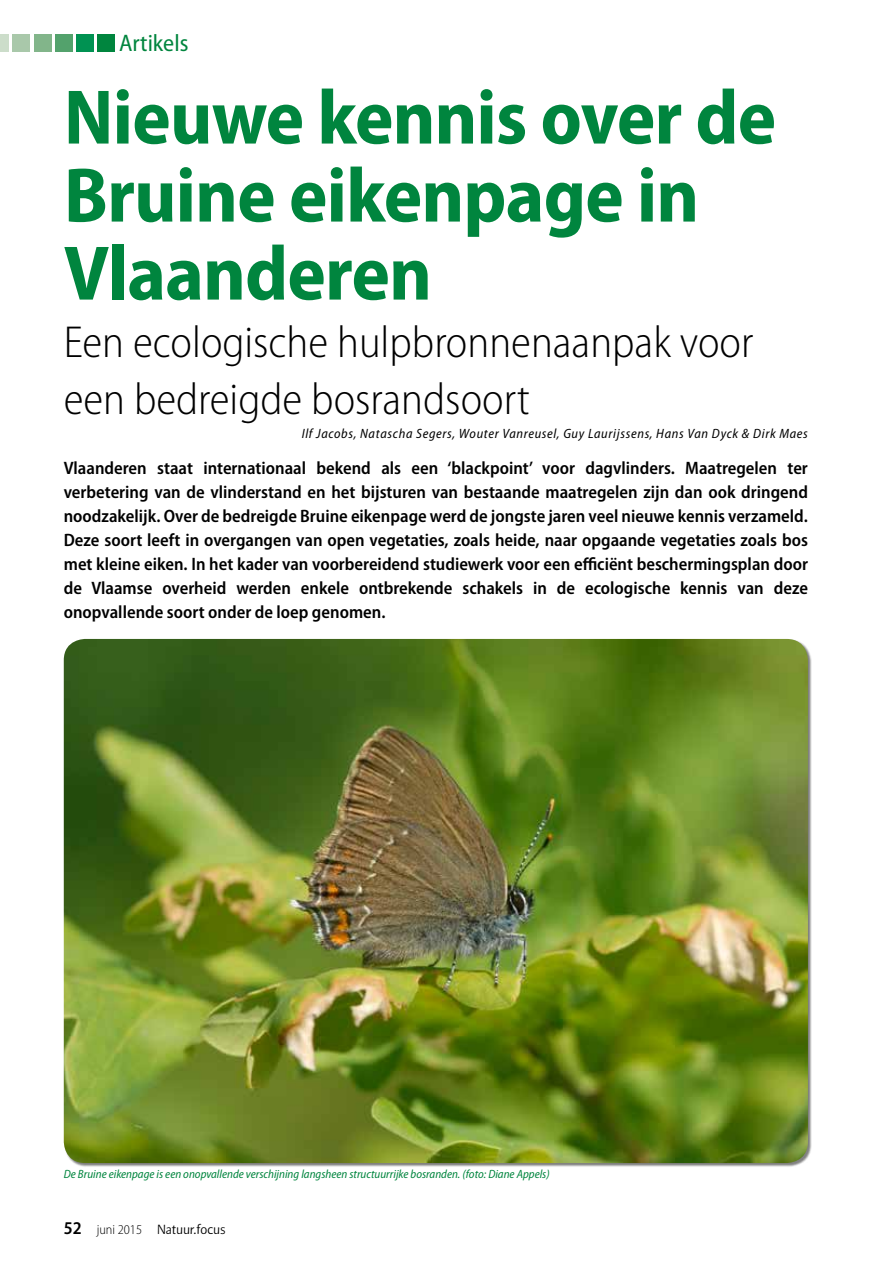
<style>
.page{position:relative;width:893px;height:1263px;background:#fff}
.page>*{position:absolute;margin:0;border:0;box-sizing:border-box;transform-origin:0 0}
.t1{font:700 semi-condensed 78px/78px "Myriad Pro";letter-spacing:-.01em;color:#00853e}
.t2{font:300 semi-condensed 45px/57px "Myriad Pro";color:#000}
.t3{font:semi-condensed 24px "Myriad Pro";color:#00853e}
.t4{font:600 semi-condensed 18px/24px "Myriad Pro";color:#000;text-align:justify}
.t5{font:15px "Beo Sans R11";color:#000}
.t6{font:italic semi-condensed 13.5px "Myriad Pro";letter-spacing:.05em;color:#000}
.t7{font:italic semi-condensed 12px "Myriad Pro";color:#00853e}
.s1{font-family:"Myriad Pro";font-weight:600;font-stretch:semi-condensed;font-size:18px}
.s2{font-family:"Myriad Pro";font-weight:300;font-stretch:semi-condensed;font-size:13.5px}
</style>
<div class="page">
<img style="left:64px;top:639px;width:744px;height:524px">
<div style="left:98px;top:34px;width:17px;height:17px;background:#00853e"></div>
<div style="left:77px;top:34px;width:17px;height:17px;background:#009252"></div>
<div style="left:55px;top:34px;width:17px;height:17px;background:#53a26c"></div>
<div style="left:34px;top:34px;width:17px;height:17px;background:#82b58a"></div>
<div style="left:13px;top:34px;width:17px;height:17px;background:#a9c8aa"></div>
<div style="left:0;top:34px;width:9px;height:17px;background:#ccddca"></div>
<h3 class="t3" style="left:119px;top:30px;width:71px">Artikels</h3>
<h1 class="t1" style="left:64px;top:79px;width:714px">Nieuwe kennis over de<br>Bruine eikenpage in<br>Vlaanderen</h1>
<h2 class="t2" style="left:64px;top:314px;width:691px">Een ecologische hulpbronnenaanpak voor een bedreigde bosrandsoort</h2>
<p class="t6" style="left:302px;top:426px;width:508px">Ilf Jacobs, Natascha Segers, Wouter Vanreusel, Guy Laurijssens, Hans Van Dyck &amp; Dirk Maes</p>
<p class="t4" style="left:64px;top:457px;width:746px">Vlaanderen staat internationaal bekend als een ‘blackpoint’ voor dagvlinders. Maatregelen ter verbetering van de vlinderstand en het bijsturen van bestaande maatregelen zijn dan ook dringend noodzakelijk. Over de bedreigde Bruine eikenpage werd de jongste jaren veel nieuwe kennis verzameld.<br>Deze soort leeft in overgangen van open vegetaties, zoals heide, naar opgaande vegetaties zoals bos met kleine eiken. In het kader van voorbereidend studiewerk voor een efficiënt beschermingsplan door de Vlaamse overheid werden enkele ontbrekende schakels in de ecologische kennis van deze onopvallende soort onder de loep genomen.</p>
<p class="t7" style="left:64px;top:1168px;width:487px">De Bruine eikenpage is een onopvallende verschijning langsheen structuurrijke bosranden. (foto: Diane Appels)</p>
<p class="t5" style="left:64px;top:1222px;width:163px"><span class="s1">52</span> <span class="s2">juni 2015</span> Natuur.focus</p>
</div>
